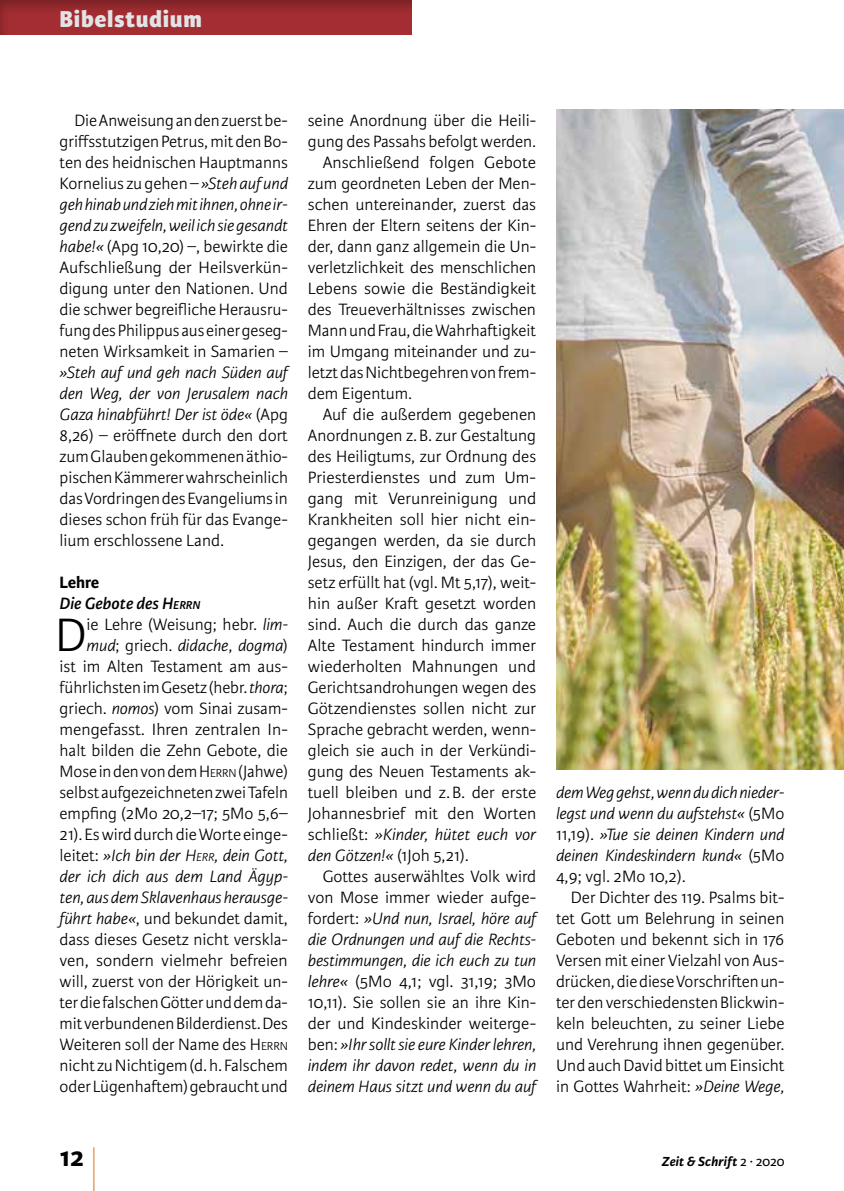
<style>
.page{position:relative;width:844px;height:1191px;background:#fff}
.page>*{position:absolute;margin:0;border:0;box-sizing:border-box;transform-origin:0 0}
.t1{font:300 59.5px "Karmina Sans Basic";color:#df7427;scale:.29 1}
.t2{font:300 49.88px "Karmina Sans Basic";color:#000}
.t3{font:700 28px "Karmina Sans Basic";color:#000}
.t4{font:800 24.5px "Karmina Sans Basic";letter-spacing:.025em;color:#e2e3e4}
.t5{font:300 17.5px/21px "Karmina Sans Basic";color:#000;text-align:justify}
.t6{font:italic 300 17.5px/21px "Karmina Sans Basic";color:#000;text-align:justify}
.t7{font:italic 600 17.5px/21px "Karmina Sans Basic";color:#000}
.t8{font:italic 700 14px "Karmina Sans Basic";letter-spacing:.015em;color:#000}
.s1{font-style:italic}
.s2{font-weight:700;font-style:normal}
.s3{font-style:inherit}
.s4{font-size:12.25px}
.s5{font-style:italic;font-size:12.25px}
.s6{font-style:normal}
.s7{font-weight:400;font-style:normal}
</style>
<div class="page">
<div style="left:0;top:0;width:413px;height:35px;background:#000;opacity:.3"></div>
<img style="left:556px;top:109px;width:287px;height:660px">
<h3 class="t4" style="left:60px;top:4px;width:144px">Bibelstudium</h3>
<p class="t5" style="left:60px;top:110px;width:230px;text-indent:15px">Die Anweisung an den zuerst be&shy;griffsstutzigen Petrus, mit den Bo&shy;ten des heidnischen Hauptmanns Kornelius zu gehen – <span class="s1">»Steh auf und geh hinab und zieh mit ihnen, ohne ir&shy;gend zu zweifeln, weil ich sie gesandt habe!«</span> (Apg 10,20) –, bewirkte die Aufschließung der Heilsverkün&shy;digung unter den Nationen. Und die schwer begreifliche Herausru&shy;fung des Philippus aus einer geseg&shy;neten Wirksamkeit in Samarien –</p>
<p class="t5" style="left:60px;top:362px;width:230px"><span class="s1">»Steh auf und geh nach Süden auf den Weg, der von Jerusalem nach Gaza hinabführt! Der ist öde«</span> (Apg 8,26) – eröffnete durch den dort zum Glauben gekommenen äthio&shy;pischen Kämmerer wahrscheinlich das Vordringen des Evangeliums in dieses schon früh für das Evange&shy;lium erschlossene Land.</p>
<p class="t7" style="left:60px;top:572px;width:142px"><span class="s2">Lehre<br></span>Die Gebote des <span class="s3">H</span><span class="s4">ERRN</span></p>
<h2 class="t2" style="left:55px;top:608px;width:33px">D</h2>
<p class="t5" style="left:60px;top:614px;width:230px;text-align:right">ie Lehre (Weisung; hebr. <span class="s1">lim&shy;mud</span>; griech. <span class="s1">didache</span>, <span class="s1">dogma</span>)<br>ist im Alten Testament am aus&shy;führlichsten im Gesetz (hebr. <span class="s1">thora</span>; griech. <span class="s1">nomos</span>) vom Sinai zusam&shy;mengefasst. Ihren zentralen In&shy;halt bilden die Zehn Gebote, die Mose in den von dem <span class="s3">H</span><span class="s4">ERRN</span> (Jahwe) selbst aufgezeichneten zwei Tafeln empfing (2Mo 20,2–17; 5Mo 5,6– 21). Es wird durch die Worte einge&shy;leitet: <span class="s1">»Ich bin der</span> <span class="s1">H</span><span class="s5">ERR</span><span class="s1">, dein Gott, der ich dich aus dem Land Ägyp&shy;ten, aus dem Sklavenhaus herausge&shy;führt habe«</span>, und bekundet damit, dass dieses Gesetz nicht verskla&shy;ven, sondern vielmehr befreien will, zuerst von der Hörigkeit un&shy;ter die falschen Götter und dem da&shy;mit verbundenen Bilderdienst. Des Weiteren soll der Name des <span class="s3">H</span><span class="s4">ERRN </span>nicht zu Nichtigem (d.h. Falschem oder Lügenhaftem) gebraucht und</p>
<p class="t5" style="left:308px;top:110px;width:230px">seine Anordnung über die Heili-</p>
<p class="t5" style="left:308px;top:131px;width:230px">gung des Passahs befolgt werden.</p>
<p class="t5" style="left:322px;top:152px;width:215px">Anschließend folgen Gebote</p>
<p class="t5" style="left:308px;top:173px;width:230px">zum geordneten Leben der Men-</p>
<p class="t5" style="left:308px;top:194px;width:230px">schen untereinander, zuerst das</p>
<p class="t5" style="left:308px;top:215px;width:230px">Ehren der Eltern seitens der Kin-</p>
<p class="t5" style="left:308px;top:236px;width:230px">der, dann ganz allgemein die Un-</p>
<p class="t5" style="left:308px;top:257px;width:230px">verletzlichkeit des menschlichen</p>
<p class="t5" style="left:308px;top:278px;width:230px">Lebens sowie die Beständigkeit</p>
<p class="t5" style="left:308px;top:299px;width:230px">des Treueverhältnisses zwischen</p>
<p class="t5" style="left:308px;top:320px;width:230px">Mann und Frau, die Wahrhaftigkeit</p>
<p class="t5" style="left:308px;top:341px;width:230px">im Umgang miteinander und zu-</p>
<p class="t5" style="left:308px;top:362px;width:230px">letzt das Nichtbegehren von frem-</p>
<p class="t5" style="left:308px;top:383px;width:106px">dem Eigentum.</p>
<p class="t5" style="left:322px;top:404px;width:215px">Auf die außerdem gegebenen</p>
<p class="t5" style="left:308px;top:425px;width:230px">Anordnungen z.B. zur Gestaltung</p>
<p class="t5" style="left:308px;top:446px;width:230px">des Heiligtums, zur Ordnung des</p>
<p class="t5" style="left:308px;top:467px;width:230px">Priesterdienstes und zum Um-</p>
<p class="t5" style="left:308px;top:488px;width:230px">gang mit Verunreinigung und</p>
<p class="t5" style="left:308px;top:509px;width:230px">Krankheiten soll hier nicht ein-</p>
<p class="t5" style="left:308px;top:530px;width:230px">gegangen werden, da sie durch</p>
<p class="t5" style="left:308px;top:551px;width:230px">Jesus, den Einzigen, der das Ge-</p>
<p class="t5" style="left:308px;top:572px;width:230px">setz erfüllt hat (vgl. Mt 5,17), weit-</p>
<p class="t5" style="left:308px;top:593px;width:230px">hin außer Kraft gesetzt worden</p>
<p class="t5" style="left:308px;top:614px;width:230px">sind. Auch die durch das ganze</p>
<p class="t5" style="left:308px;top:635px;width:230px">Alte Testament hindurch immer</p>
<p class="t5" style="left:308px;top:656px;width:230px">wiederholten Mahnungen und</p>
<p class="t5" style="left:308px;top:677px;width:230px">Gerichtsandrohungen wegen des</p>
<p class="t5" style="left:308px;top:698px;width:230px">Götzendienstes sollen nicht zur</p>
<p class="t5" style="left:308px;top:719px;width:230px">Sprache gebracht werden, wenn-</p>
<p class="t5" style="left:308px;top:740px;width:230px">gleich sie auch in der Verkündi-</p>
<p class="t5" style="left:308px;top:761px;width:230px">gung des Neuen Testaments ak-</p>
<p class="t5" style="left:308px;top:782px;width:230px">tuell bleiben und z.B. der erste</p>
<p class="t5" style="left:308px;top:803px;width:230px">Johannesbrief mit den Worten</p>
<p class="t6" style="left:308px;top:824px;width:230px"><span class="s6">schließt:</span> »Kinder, hütet euch vor</p>
<p class="t6" style="left:308px;top:845px;width:162px">den Götzen!« <span class="s6">(1Joh 5,21).</span></p>
<p class="t5" style="left:322px;top:866px;width:215px">Gottes auserwähltes Volk wird</p>
<p class="t5" style="left:308px;top:887px;width:230px">von Mose immer wieder aufge-</p>
<p class="t6" style="left:308px;top:908px;width:230px"><span class="s6">fordert:</span> »Und nun, Israel, höre auf</p>
<p class="t6" style="left:308px;top:929px;width:230px">die Ordnungen und auf die Rechts-</p>
<p class="t6" style="left:308px;top:950px;width:230px">bestimmungen, die ich euch zu tun</p>
<p class="t5" style="left:308px;top:971px;width:230px"><span class="s1">lehre«</span> (5Mo 4,1; vgl. 31,19; 3Mo</p>
<p class="t5" style="left:308px;top:992px;width:230px">10,11). Sie sollen sie an ihre Kin-</p>
<p class="t5" style="left:308px;top:1013px;width:230px">der und Kindeskinder weiterge-</p>
<p class="t6" style="left:308px;top:1034px;width:230px"><span class="s6">ben:</span> »Ihr sollt sie eure Kinder lehren,</p>
<p class="t6" style="left:308px;top:1055px;width:230px">indem ihr davon redet, wenn du in</p>
<p class="t6" style="left:308px;top:1076px;width:230px">deinem Haus sitzt und wenn du auf</p>
<p class="t6" style="left:556px;top:782px;width:230px">dem Weg gehst, wenn du dich nieder&shy;legst und wenn du aufstehst« <span class="s6">(5Mo 11,19).</span> »Tue sie deinen Kindern und deinen Kindeskindern kund« <span class="s6">(5Mo 4,9; vgl. 2Mo 10,2).</span></p>
<p class="t5" style="left:556px;top:887px;width:230px;text-indent:15px">Der Dichter des 119. Psalms bit&shy;tet Gott um Belehrung in seinen Geboten und bekennt sich in 176<br>Versen mit einer Vielzahl von Aus&shy;drücken, die diese Vorschriften un&shy;ter den verschiedensten Blickwin&shy;keln beleuchten, zu seiner Liebe und Verehrung ihnen gegenüber.<br>Und auch David bittet um Einsicht in Gottes Wahrheit: <span class="s1">»Deine Wege,</span></p>
<h3 class="t3" style="left:60px;top:1141px;width:26px">12</h3>
<h1 class="t1" style="left:92px;top:1140px;width:17px">|</h1>
<p class="t8" style="left:661px;top:1153px;width:124px">Zeit &amp; Schrift <span class="s7">2 ∙ 2020</span></p>
</div>
